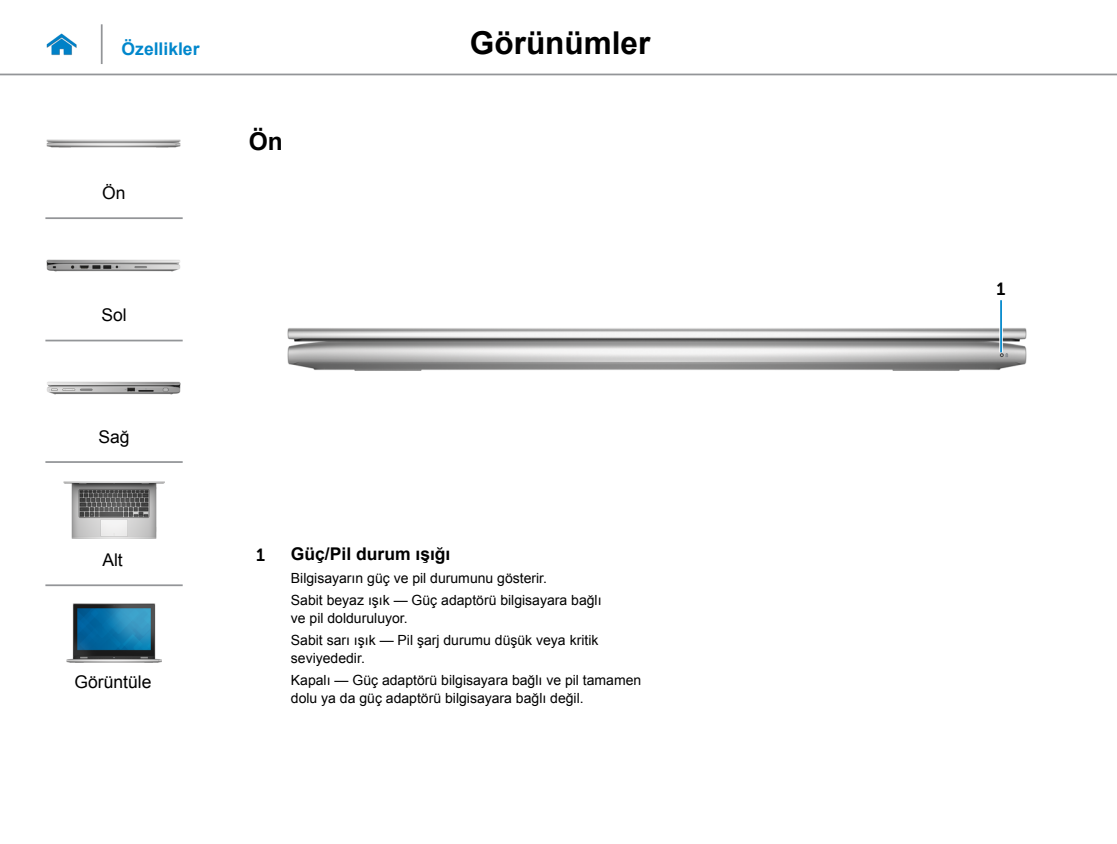
<style>
.page{position:relative;width:1117px;height:844px;background:#fff}
.page>*{position:absolute;margin:0;border:0;box-sizing:border-box;transform-origin:0 0}
.t1{font:700 31.5px "Arial";color:#000}
.Head2{font:700 24.5px "Arial";color:#000}
.t2{font:17.5px "Arial";color:#000}
.Callout_Head{font:700 17.5px "Arial";color:#000}
.Hyperlink{font:700 17.5px "Arial";color:#0087cc}
.Callout_Head-2{font:17.5px "Museo Sans For Dell 700";color:#000}
.Callout-L{font:17.5px "Museo Sans For Dell 700";color:#000}
.Callout_description{font:14px/17.5px "Arial";color:#000}
</style>
<div class="page">
<hr style="left:0;top:74px;width:1116px;height:1px;background:#939598">
<img style="left:46px;top:33px;width:31px;height:23px">
<img style="left:287px;top:328px;width:740px;height:43px">
<hr style="left:999px;top:300px;width:3px;height:52px;background:#fff">
<hr style="left:999px;top:300px;width:2px;height:52px;background:#0087cc">
<hr style="left:101px;top:24px;width:2px;height:40px;background:#939598">
<img style="left:47px;top:139px;width:134px;height:9px">
<img style="left:47px;top:259px;width:133px;height:13px">
<img style="left:47px;top:381px;width:134px;height:13px">
<img style="left:64px;top:481px;width:100px;height:57px">
<img style="left:66px;top:603px;width:95px;height:59px">
<hr style="left:45px;top:217px;width:138px;height:2px;background:#939598">
<hr style="left:45px;top:339px;width:138px;height:2px;background:#939598">
<hr style="left:45px;top:461px;width:138px;height:2px;background:#939598">
<hr style="left:45px;top:584px;width:138px;height:2px;background:#939598">
<p class="Hyperlink" style="left:122px;top:37px;width:79px">Özellikler</p>
<h1 class="t1" style="left:470px;top:22px;width:182px">Görünümler</h1>
<p class="t2" style="left:102px;top:181px;width:25px">Ön</p>
<p class="t2" style="left:101px;top:303px;width:27px">Sol</p>
<p class="t2" style="left:98px;top:425px;width:33px">Sağ</p>
<p class="t2" style="left:102px;top:548px;width:22px">Alt</p>
<p class="t2" style="left:75px;top:670px;width:78px">Görüntüle</p>
<p class="Head2" style="left:249px;top:125px;width:36px">Ön</p>
<p class="Callout_Head-2" style="left:256px;top:544px;width:10px">1</p>
<p class="Callout_Head" style="left:291px;top:542px;width:161px">Güç/Pil durum ışığı</p>
<p class="Callout_description" style="left:291px;top:569px;width:258px">Bilgisayarın güç ve pil durumunu gösterir.</p>
<p class="Callout_description" style="left:291px;top:591px;width:312px">Sabit beyaz ışık — Güç adaptörü bilgisayara bağlı ve pil dolduruluyor.</p>
<p class="Callout_description" style="left:291px;top:631px;width:309px">Sabit sarı ışık — Pil şarj durumu düşük veya kritik seviyededir.</p>
<p class="Callout_description" style="left:291px;top:671px;width:352px">Kapalı — Güç adaptörü bilgisayara bağlı ve pil tamamen dolu ya da güç adaptörü bilgisayara bağlı değil.</p>
<p class="Callout-L" style="left:996px;top:279px;width:10px">1</p>
</div>
